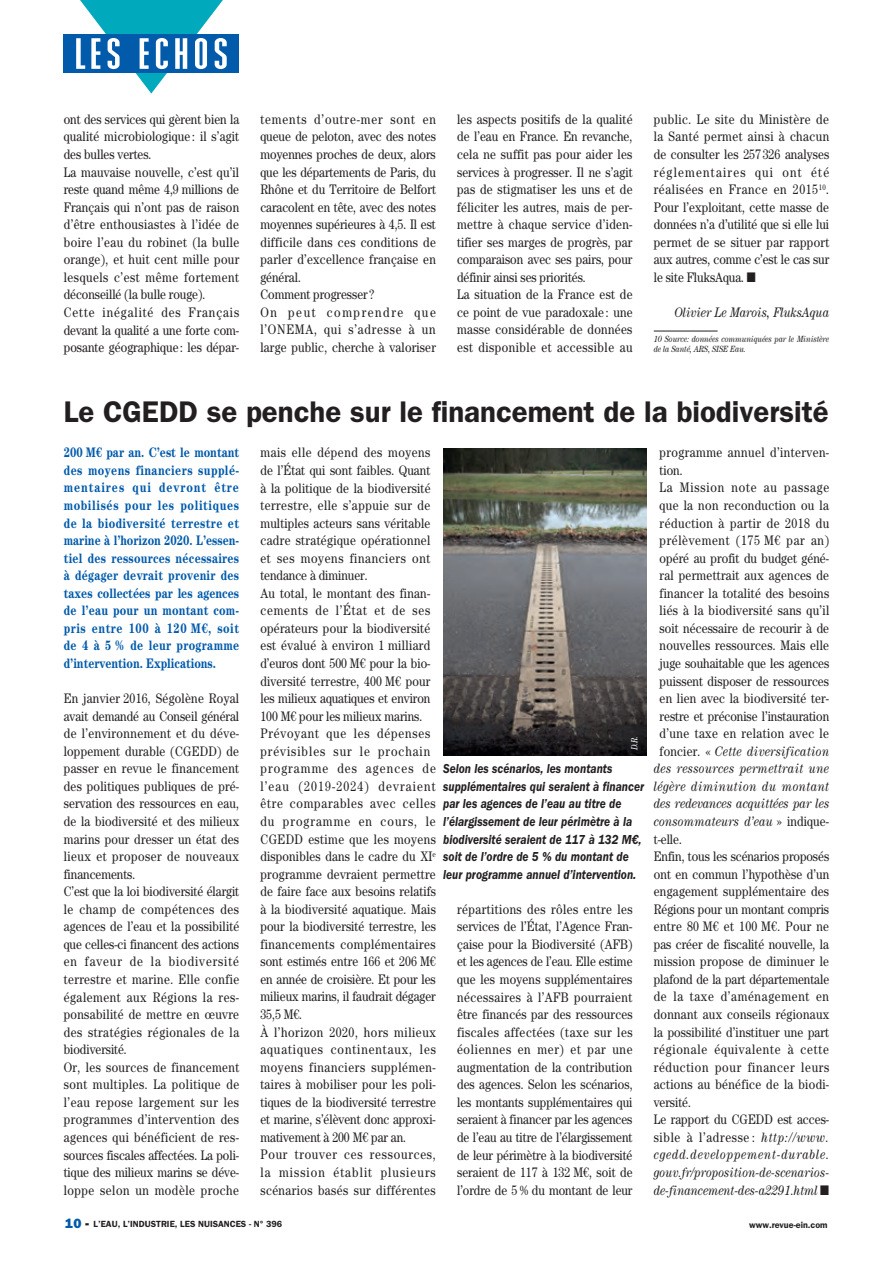
<style>
.page{position:relative;width:893px;height:1263px;background:#fff}
.page>*{position:absolute;margin:0;border:0;box-sizing:border-box;transform-origin:0 0}
.Titre{font:600 30px "ITC Franklin Gothic Std";color:#231f20}
.Texte{font:13.8px/17.5px "Century Std";letter-spacing:.015em;color:#231f20;text-align:justify;scale:.85 1}
.Texte-2{font:700 13.8px/17.5px "Century Std";letter-spacing:-.005em;color:#015aaa;text-align:justify;scale:.8 1}
.Texte-3{font:italic 13.8px/17.5px "Century Std";letter-spacing:.005em;color:#231f20;text-align:justify;scale:.84 1}
.Texte-4{font:italic 13.8px "Century Std";letter-spacing:.005em;color:#231f20;scale:.85 1}
.Texte-5{font:13.8px "Century Std";letter-spacing:-.005em;color:#231f20;scale:.85 1}
.Texte-6{font:13.8px/17.5px "Century Std";letter-spacing:.04em;color:#231f20;scale:.85 1}
.Texte-7{font:italic 13.8px "Century Std";letter-spacing:.025em;color:#231f20;scale:.85 1}
.Texte-8{font:13.8px "Century Std";letter-spacing:.035em;color:#231f20;scale:.85 1}
.Texte-9{font:italic 13.8px "Century Std";letter-spacing:.03em;color:#231f20;scale:.85 1}
.Texte-10{font:13.8px "Century Std";letter-spacing:.05em;color:#231f20;scale:.85 1}
.Texte-11{font:13.8px "Century Std";letter-spacing:.065em;color:#231f20;scale:.85 1}
.Légende{font:italic 600 13.5px/17.5px "ITC Franklin Gothic Std";color:#231f20;scale:.85 1}
.Note{font:italic 9px/10.5px "Century Std";letter-spacing:-.015em;color:#231f20;scale:.85 1}
.t1{font:600 9px "ITC Franklin Gothic Std";color:#231f20}
.Note-2{font:italic 9px "Century Std";color:#fff;scale:.85 1}
.s1{font-style:normal}
.s2{font-family:"ITC Franklin Gothic Std Hvy";font-weight:400;font-size:13.5px;color:#015aaa}
.s3{font-family:"ITC Franklin Gothic Std Hvy";font-weight:400;font-size:13.5px}
</style>
<div class="page">
<svg style="left:64px;top:0;width:175px;height:94px"></svg>
<hr style="left:654px;top:331px;width:64px;height:1px;background:#231f20">
<img style="left:443px;top:448px;width:203px;height:308px">
<p class="Texte" style="left:64px;top:110px;width:208px">ont des services qui gèrent bien la qualité microbiologique : il s’agit des bulles vertes.</p>
<p class="Texte" style="left:64px;top:163px;width:208px">La mauvaise nouvelle, c’est qu’il reste quand même 4,9 millions de Français qui n’ont pas de raison d’être enthousiastes à l’idée de boire l’eau du robinet (la bulle orange), et huit cent mille pour lesquels c’est même fortement déconseillé (la bulle rouge).</p>
<p class="Texte" style="left:64px;top:303px;width:208px">Cette inégalité des Français devant la qualité a une forte com&shy;posante géographique: les dépar-</p>
<p class="Texte" style="left:260px;top:110px;width:208px">tements d’outre-mer sont en queue de peloton, avec des notes moyennes proches de deux, alors que les départements de Paris, du Rhône et du Territoire de Belfort caracolent en tête, avec des notes moyennes supérieures à 4,5. Il est difficile dans ces conditions de parler d’excellence française en général.</p>
<p class="Texte-5" style="left:260px;top:287px;width:135px">Comment progresser ?</p>
<p class="Texte" style="left:260px;top:303px;width:208px">On peut comprendre que l’ONEMA, qui s’adresse à un large public, cherche à valoriser</p>
<p class="Texte" style="left:457px;top:110px;width:208px">les aspects positifs de la qualité de l’eau en France. En revanche, cela ne suffit pas pour aider les services à progresser. Il ne s’agit pas de stigmatiser les uns et de féliciter les autres, mais de per&shy;mettre à chaque service d’iden&shy;tifier ses marges de progrès, par comparaison avec ses pairs, pour définir ainsi ses priorités.</p>
<p class="Texte" style="left:457px;top:286px;width:208px">La situation de la France est de ce point de vue paradoxale : une masse considérable de données est disponible et accessible au</p>
<p class="Texte" style="left:654px;top:110px;width:208px">public. Le site du Ministère de la Santé permet ainsi à chacun de consulter les 257 326 analyses réglementaires qui ont été réalisées en France en 2015<sup>10</sup>.<br>Pour l’exploitant, cette masse de données n’a d’utilité que si elle lui permet de se situer par rapport aux autres, comme c’est le cas sur le site FluksAqua. ■</p>
<p class="Texte-4" style="left:674px;top:304px;width:184px">Olivier Le Marois, FluksAqua</p>
<p class="Note" style="left:654px;top:333px;width:208px">10 Source: données communiquées par le Ministère de la Santé, ARS, SISE Eau.</p>
<p class="Titre" style="left:64px;top:394px;width:766px">Le CGEDD se penche sur le financement de la biodiversité</p>
<p class="Texte-2" style="left:64px;top:444px;width:221px">200 M€ par an. C’est le montant des moyens financiers supplé&shy;mentaires qui devront être mobilisés pour les politiques de la biodiversité terrestre et marine à l’horizon 2020. L’essen&shy;tiel des ressources nécessaires à dégager devrait provenir des taxes collectées par les agences de l’eau pour un montant com&shy;pris entre 100 à 120 M€, soit de 4 à 5 % de leur programme d’intervention. Explications.</p>
<p class="Texte" style="left:64px;top:689px;width:208px">En janvier 2016, Ségolène Royal avait demandé au Conseil général de l’environnement et du déve&shy;loppement durable (CGEDD) de passer en revue le financement des politiques publiques de pré&shy;servation des ressources en eau, de la biodiversité et des milieux marins pour dresser un état des lieux et proposer de nouveaux financements.</p>
<p class="Texte" style="left:64px;top:882px;width:208px">C’est que la loi biodiversité élargit le champ de compétences des agences de l’eau et la possibilité que celles-ci financent des actions en faveur de la biodiversité terrestre et marine. Elle confie également aux Régions la res&shy;ponsabilité de mettre en œuvre des stratégies régionales de la biodiversité.</p>
<p class="Texte" style="left:64px;top:1058px;width:208px">Or, les sources de financement sont multiples. La politique de l’eau repose largement sur les programmes d’intervention des agences qui bénéficient de res&shy;sources fiscales affectées. La poli&shy;tique des milieux marins se déve&shy;loppe selon un modèle proche</p>
<p class="Texte" style="left:260px;top:444px;width:202px">mais elle dépend des moyens de l’État qui sont faibles. Quant à la politique de la biodiversité terrestre, elle s’appuie sur de multiples acteurs sans véritable cadre stratégique opérationnel et ses moyens financiers ont tendance à diminuer.</p>
<p class="Texte" style="left:260px;top:584px;width:201px">Au total, le montant des finan&shy;cements de l’État et de ses opérateurs pour la biodiversité est évalué à environ 1 milliard d’euros dont 500 M€ pour la bio&shy;diversité terrestre, 400 M€ pour les milieux aquatiques et environ 100 M€ pour les milieux marins.</p>
<p class="Texte" style="left:260px;top:724px;width:208px;text-align:left">Prévoyant que les dépenses prévisibles sur le prochain programme des agences de l’eau (2019-2024) devraient être comparables avec celles du programme en cours, le<br>CGEDD estime que les moyens disponibles dans le cadre du XI<sup>e </sup>programme devraient permettre de faire face aux besoins relatifs à la biodiversité aquatique. Mais pour la biodiversité terrestre, les financements complémentaires sont estimés entre 166 et 206 M€ en année de croisière. Et pour les milieux marins, il faudrait dégager<br>35,5 M€.</p>
<p class="Texte" style="left:260px;top:1023px;width:208px">À l’horizon 2020, hors milieux aquatiques continentaux, les moyens financiers supplémen&shy;taires à mobiliser pour les poli&shy;tiques de la biodiversité terrestre et marine, s’élèvent donc approxi&shy;mativement à 200 M€ par an.</p>
<p class="Texte" style="left:260px;top:1146px;width:208px">Pour trouver ces ressources, la mission établit plusieurs scénarios basés sur différentes</p>
<p class="Note-2" style="left:629px;top:750px;width:19px;rotate:-90deg">D.R.</p>
<p class="Légende" style="left:443px;top:760px;width:238px">Selon les scénarios, les montants supplémentaires qui seraient à financer par les agences de l’eau au titre de l’élargissement de leur périmètre à la biodiversité seraient de 117 à 132 M€, soit de l’ordre de 5 % du montant de leur programme annuel d’intervention.</p>
<p class="Texte" style="left:457px;top:900px;width:208px">répartitions des rôles entre les services de l’État, l’Agence Fran&shy;çaise pour la Biodiversité (AFB) et les agences de l’eau. Elle estime que les moyens supplémentaires nécessaires à l’AFB pourraient être financés par des ressources fiscales affectées (taxe sur les éoliennes en mer) et par une augmentation de la contribution des agences. Selon les scénarios, les montants supplémentaires qui seraient à financer par les agences de l’eau au titre de l’élargissement de leur périmètre à la biodiversité seraient de 117 à 132 M€, soit de l’ordre de 5 % du montant de leur</p>
<p class="Texte-6" style="left:660px;top:444px;width:201px">programme annuel d’interven&shy;tion.</p>
<p class="Texte-11" style="left:660px;top:480px;width:201px">La Mission note au passage</p>
<p class="Texte" style="left:660px;top:496px;width:201px">que la non reconduction ou la</p>
<p class="Texte-6" style="left:660px;top:514px;width:201px">réduction à partir de 2018 du</p>
<p class="Texte-10" style="left:660px;top:532px;width:201px">prélèvement (175 M€ par an)</p>
<p class="Texte" style="left:660px;top:549px;width:201px">opéré au profit du budget géné-</p>
<p class="Texte" style="left:660px;top:566px;width:201px">ral permettrait aux agences de</p>
<p class="Texte" style="left:660px;top:584px;width:201px">financer la totalité des besoins</p>
<p class="Texte" style="left:660px;top:602px;width:201px">liés à la biodiversité sans qu’il</p>
<p class="Texte" style="left:660px;top:619px;width:201px">soit nécessaire de recourir à de</p>
<p class="Texte" style="left:660px;top:637px;width:201px">nouvelles ressources. Mais elle</p>
<p class="Texte-5" style="left:660px;top:655px;width:201px">juge souhaitable que les agences</p>
<p class="Texte" style="left:660px;top:672px;width:201px">puissent disposer de ressources</p>
<p class="Texte" style="left:660px;top:689px;width:201px">en lien avec la biodiversité ter-</p>
<p class="Texte-5" style="left:660px;top:708px;width:201px">restre et préconise l’instauration</p>
<p class="Texte-8" style="left:660px;top:725px;width:201px">d’une taxe en relation avec le</p>
<p class="Texte-4" style="left:660px;top:743px;width:201px"><span class="s1">foncier. «</span> Cette diversification</p>
<p class="Texte-7" style="left:654px;top:761px;width:208px">des ressources permettrait une</p>
<p class="Texte-9" style="left:654px;top:778px;width:208px">légère diminution du montant</p>
<p class="Texte-4" style="left:654px;top:796px;width:208px">des redevances acquittées par les</p>
<p class="Texte-4" style="left:654px;top:813px;width:208px">consommateurs d’eau <span class="s1">» indique-</span></p>
<p class="Texte" style="left:654px;top:830px;width:35px">t-elle.</p>
<p class="Texte" style="left:654px;top:847px;width:208px">Enfin, tous les scénarios proposés ont en commun l’hypothèse d’un engagement supplémentaire des Régions pour un montant compris entre 80 M€ et 100 M€. Pour ne pas créer de fiscalité nouvelle, la mission propose de diminuer le plafond de la part départementale de la taxe d’aménagement en donnant aux conseils régionaux la possibilité d’instituer une part régionale équivalente à cette réduction pour financer leurs actions au bénéfice de la biodi&shy;versité.</p>
<p class="Texte-3" style="left:654px;top:1111px;width:210px"><span class="s1">Le rapport du CGEDD est acces&shy;sible à l’adresse :</span> http://www. cgedd.developpement-durable. gouv.fr/proposition-de-scenarios&shy;de-financement-des-a2291.html ■</p>
<p class="t1" style="left:65px;top:1218px;width:219px"><span class="s2">10</span> <span class="s3">-</span> L’EAU, L’INDUSTRIE, LES NUISANCES - N° 396</p>
<p class="t1" style="left:749px;top:1219px;width:80px">www.revue-ein.com</p>
</div>
